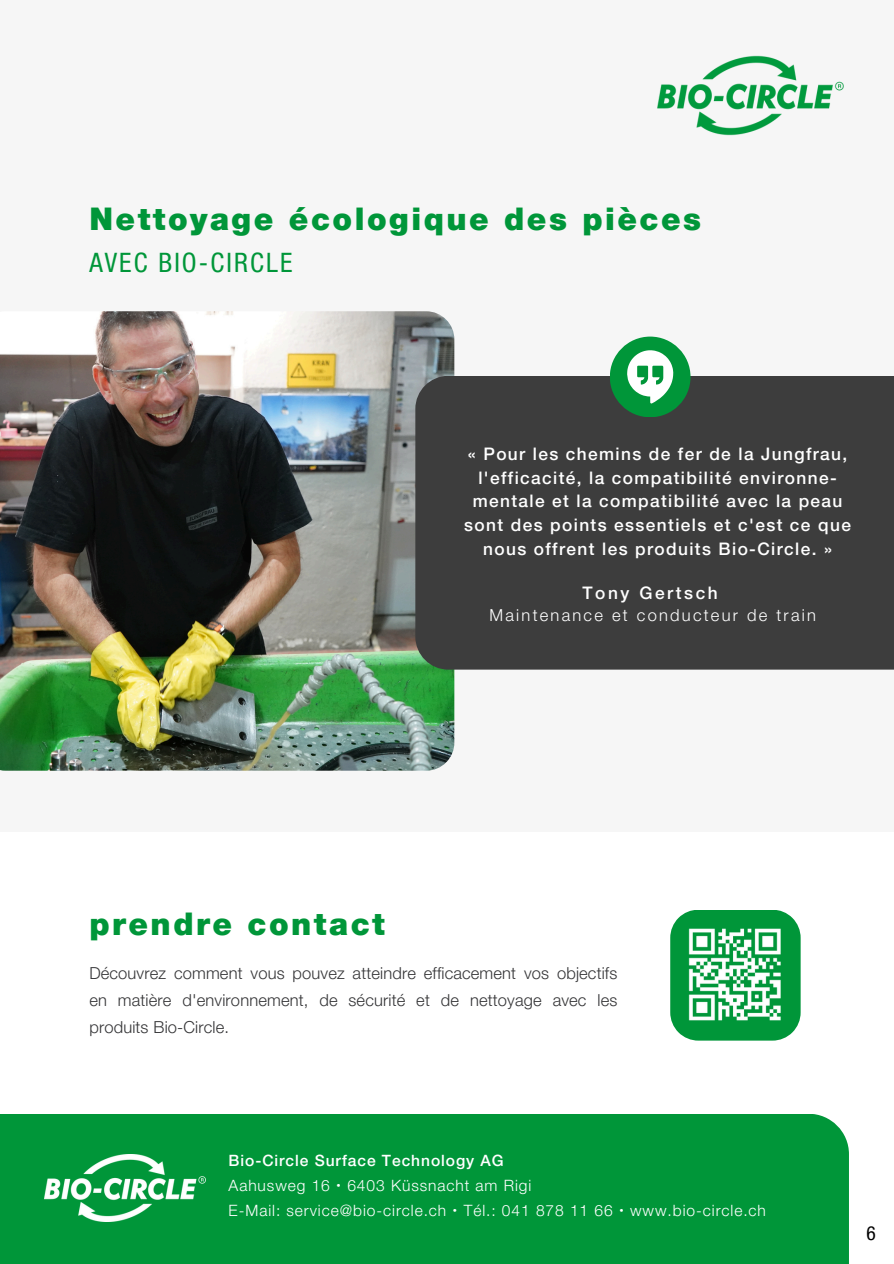
<style>
.page{position:relative;width:894px;height:1264px;background:#fff}
.page>*{position:absolute;margin:0;border:0;box-sizing:border-box;transform-origin:0 0}
.t1{font:900 31.2px "Helvetica Neue LTW1 G";letter-spacing:.08em;color:#009639}
.t2{font:condensed 26.7px "Helvetica Neue LTW1 G";letter-spacing:.08em;color:#009639}
.t3{font:condensed 19.5px "Helvetica Neue LTW1 G";color:#000}
.t4{font:500 17.25px/23.7px "Helvetica Neue LTW1 G";letter-spacing:.08em;color:#fff;text-align:center}
.t5{font:500 17.25px "Helvetica Neue LTW1 G";letter-spacing:.15em;color:#fff}
.t6{font:300 16.5px/27px "Helvetica Neue LTW1 G";letter-spacing:.01em;color:#353537;text-align:justify}
.t7{font:300 16.5px "Helvetica Neue LTW1 G";letter-spacing:.135em;color:#fff}
.t8{font:300 15.6px "Helvetica Neue LTW1 G";letter-spacing:.06em;color:#fff}
.t9{font:500 15.6px "Helvetica Neue LTW1 G";letter-spacing:.06em;color:#fff}
.s1{font-family:"Wen Quan Yi Micro Hei";font-weight:400}
</style>
<div class="page">
<div style="left:0;top:0;width:893px;height:832px;background:#f6f6f6"></div>
<img style="left:657px;top:55px;width:187px;height:81px">
<img style="left:0;top:311px;width:454px;height:459px">
<div style="left:415px;top:376px;width:478px;height:293px;background:#3d3d3d"></div>
<div style="left:609px;top:336px;width:81px;height:81px;background:#009639;border-radius:50%"></div>
<svg style="left:627px;top:350px;width:46px;height:53px"></svg>
<div style="left:0;top:1113px;width:848px;height:150px;background:#009639"></div>
<img style="left:45px;top:1154px;width:161px;height:67px">
<svg style="left:670px;top:910px;width:130px;height:130px;background:#169f4a"></svg>
<img style="left:685px;top:926px;width:100px;height:97px">
<h1 class="t1" style="left:89px;top:208px;width:613px">Nettoyage écologique des pièces</h1>
<p class="t2" style="left:89px;top:252px;width:204px">AVEC BIO-CIRCLE</p>
<p class="t4" style="left:464px;top:444px;width:388px">« Pour les chemins de fer de la Jungfrau, l'efficacité, la compatibilité environne&shy;mentale et la compatibilité avec la peau sont des points essentiels et c'est ce que nous offrent les produits Bio-Circle. »</p>
<h1 class="t5" style="left:582px;top:587px;width:137px">Tony Gertsch</h1>
<h2 class="t7" style="left:489px;top:609px;width:328px">Maintenance et conducteur de train</h2>
<p class="t1" style="left:89px;top:912px;width:297px">prendre contact</p>
<p class="t6" style="left:89px;top:961px;width:529px">Découvrez comment vous pouvez atteindre efficacement vos objectifs en matière d'environnement, de sécurité et de nettoyage avec les produits Bio-Circle.</p>
<h4 class="t9" style="left:228px;top:1155px;width:276px">Bio-Circle Surface Technology AG</h4>
<h4 class="t8" style="left:228px;top:1179px;width:304px">Aahusweg 16<span class="s1">・</span>6403 Küssnacht am Rigi</h4>
<p class="t8" style="left:228px;top:1204px;width:538px">E-Mail: service@bio-circle.ch<span class="s1">・</span>Tél.: 041 878 11 66<span class="s1">・</span>www.bio-circle.ch</p>
<p class="t3" style="left:866px;top:1226px;width:11px">6</p>
</div>
